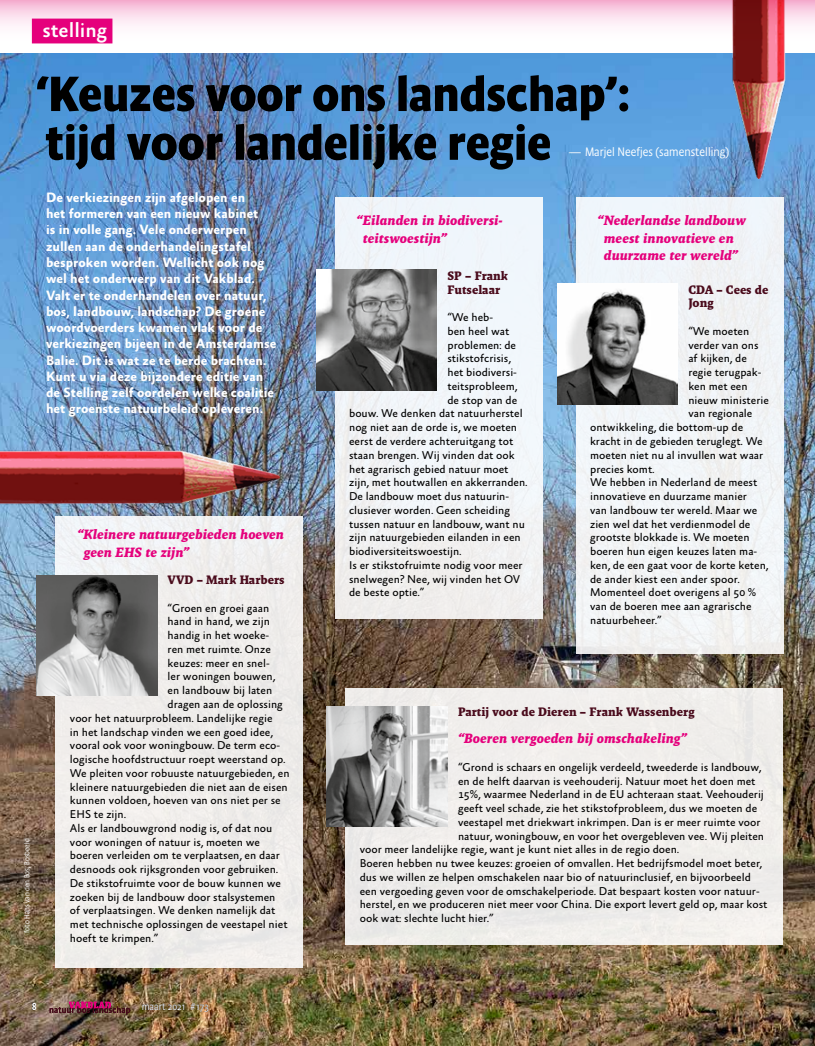
<style>
.page{position:relative;width:815px;height:1046px;background:#fff}
.page>*{position:absolute;margin:0;border:0;box-sizing:border-box;transform-origin:0 0}
.t1{font:700 50.25px/48.8px "Absara Sans Head";color:#000}
.t2{font:500 21px "Absara Sans";color:#fff}
.t3{font:700 13.75px/16.2px "Absara Sans";color:#fff}
.t4{font:italic 700 13.75px/17.5px "Malaga";color:#e5007c}
.t5{font:700 12.5px/13.8px "Malaga";color:#4a0b1c}
.t6{font:300 12.5px "Absara Sans TF Head";color:#fff}
.t7{font:11.5px "Absara Sans";color:#000}
.t8{font:300 10.38px "Absara Sans Head";color:#fff}
.t9{font:500 10.38px "Absara Sans TF Head";color:#fff}
.t10{font:300 7.5px "Absara Sans LF Head";color:#fff}
</style>
<div class="page">
<img style="left:0;top:53px;width:815px;height:992px">
<img style="left:691px;top:53px;width:124px;height:126px">
<img style="left:0;top:421px;width:280px;height:124px">
<div style="left:56px;top:516px;width:247px;height:451px;background:#f0edeb"></div>
<img style="left:37px;top:575px;width:120px;height:120px">
<svg style="left:0;top:0;width:815px;height:53px"></svg>
<div style="left:32px;top:19px;width:80px;height:24px;background:#e5007c"></div>
<div style="left:346px;top:688px;width:437px;height:256px;background:#f0eeeb"></div>
<img style="left:327px;top:706px;width:120px;height:120px">
<div style="left:335px;top:197px;width:207px;height:421px;background:linear-gradient(to right,#f0f1f2,#f1f6fa)"></div>
<img style="left:316px;top:269px;width:121px;height:121px">
<div style="left:576px;top:197px;width:207px;height:456px;background:#f1f4f6"></div>
<img style="left:557px;top:283px;width:121px;height:121px">
<svg style="left:50px;top:1001px;width:80px;height:13px"></svg>
<h2 class="t2" style="left:42px;top:19px;width:67px">stelling</h2>
<h1 class="t1" style="left:36px;top:69px;width:595px">‘Keuzes voor ons landschap’: tijd voor landelijke regie</h1>
<p class="t6" style="left:569px;top:144px;width:162px">— Marjel Neefjes (samenstelling)</p>
<p class="t3" style="left:46px;top:190px;width:232px">De verkiezingen zijn afgelopen en<br>het formeren van een nieuw kabinet<br>is in volle gang. Vele onderwerpen zullen aan de onderhandelingstafel besproken worden. Wellicht ook nog wel het onderwerp van dit Vakblad.<br>Valt er te onderhandelen over natuur, bos, landbouw, landschap? De groene woordvoerders kwamen vlak voor de verkiezingen bijeen in de Amsterdamse Balie. Dit is wat ze te berde brachten.<br>Kunt u via deze bijzondere editie van de Stelling zelf oordelen welke coalitie het groenste natuurbeleid opleveren.</p>
<p class="t10" style="left:22px;top:932px;width:96px;rotate:-90deg">foto Hans van den Bos, Bosbeeld</p>
<p class="t4" style="left:84px;top:525px;width:202px;text-indent:-6px">“Kleinere natuurgebieden hoeven geen EHS te zijn”</p>
<p class="t5" style="left:168px;top:573px;width:118px">VVD – Mark Harbers</p>
<p class="t7" style="left:168px;top:601px;width:103px">“Groen en groei gaan</p>
<p class="t7" style="left:168px;top:615px;width:104px">hand in hand, we zijn</p>
<p class="t7" style="left:168px;top:629px;width:103px">handig in het woeke-</p>
<p class="t7" style="left:168px;top:643px;width:105px">ren met ruimte. Onze</p>
<p class="t7" style="left:168px;top:656px;width:104px">keuzes: meer en snel-</p>
<p class="t7" style="left:168px;top:670px;width:109px">ler woningen bouwen,</p>
<p class="t7" style="left:168px;top:684px;width:106px">en landbouw bij laten</p>
<p class="t7" style="left:168px;top:698px;width:117px">dragen aan de oplossing</p>
<p class="t7" style="left:70px;top:711px;width:204px">voor het natuurprobleem. Landelijke regie</p>
<p class="t7" style="left:70px;top:725px;width:204px">in het landschap vinden we een goed idee,</p>
<p class="t7" style="left:70px;top:739px;width:212px">vooral ook voor woningbouw. De term eco-</p>
<p class="t7" style="left:70px;top:753px;width:217px">logische hoofdstructuur roept weerstand op.</p>
<p class="t7" style="left:70px;top:766px;width:221px">We pleiten voor robuuste natuurgebieden, en</p>
<p class="t7" style="left:70px;top:780px;width:219px">kleinere natuurgebieden die niet aan de eisen</p>
<p class="t7" style="left:70px;top:794px;width:212px">kunnen voldoen, hoeven van ons niet per se</p>
<p class="t7" style="left:70px;top:808px;width:58px">EHS te zijn.</p>
<p class="t7" style="left:70px;top:821px;width:204px">Als er landbouwgrond nodig is, of dat nou</p>
<p class="t7" style="left:70px;top:835px;width:192px">voor woningen of natuur is, moeten we</p>
<p class="t7" style="left:70px;top:849px;width:211px">boeren verleiden om te verplaatsen, en daar</p>
<p class="t7" style="left:70px;top:863px;width:210px">desnoods ook rijksgronden voor gebruiken.</p>
<p class="t7" style="left:70px;top:876px;width:213px">De stikstofruimte voor de bouw kunnen we</p>
<p class="t7" style="left:70px;top:890px;width:207px">zoeken bij de landbouw door stalsystemen</p>
<p class="t7" style="left:70px;top:904px;width:207px">of verplaatsingen. We denken namelijk dat</p>
<p class="t7" style="left:70px;top:918px;width:219px">met technische oplossingen de veestapel niet</p>
<p class="t7" style="left:70px;top:932px;width:90px">hoeft te krimpen.”</p>
<p class="t9" style="left:32px;top:999px;width:6px">8</p>
<p class="t8" style="left:142px;top:999px;width:69px">maart 2021 # 173</p>
<p class="t4" style="left:363px;top:211px;width:141px;text-indent:-6px">“Eilanden in biodiversi&shy;teitswoestijn”</p>
<p class="t5" style="left:447px;top:269px;width:62px">SP – Frank<br>Futselaar</p>
<p class="t7" style="left:447px;top:311px;width:47px">“We heb-</p>
<p class="t7" style="left:447px;top:325px;width:64px">ben heel wat</p>
<p class="t7" style="left:447px;top:339px;width:70px">problemen: de</p>
<p class="t7" style="left:447px;top:352px;width:65px">stikstofcrisis,</p>
<p class="t7" style="left:447px;top:366px;width:71px">het biodiversi-</p>
<p class="t7" style="left:447px;top:380px;width:71px">teitsprobleem,</p>
<p class="t7" style="left:447px;top:394px;width:71px">de stop van de</p>
<p class="t7" style="left:349px;top:407px;width:175px">bouw. We denken dat natuurherstel</p>
<p class="t7" style="left:349px;top:421px;width:170px">nog niet aan de orde is, we moeten</p>
<p class="t7" style="left:349px;top:435px;width:166px">eerst de verdere achteruitgang tot</p>
<p class="t7" style="left:349px;top:449px;width:167px">staan brengen. Wij vinden dat ook</p>
<p class="t7" style="left:349px;top:462px;width:161px">het agrarisch gebied natuur moet</p>
<p class="t7" style="left:349px;top:476px;width:180px">zijn, met houtwallen en akkerranden.</p>
<p class="t7" style="left:349px;top:490px;width:162px">De landbouw moet dus natuurin-</p>
<p class="t7" style="left:349px;top:504px;width:162px">clusiever worden. Geen scheiding</p>
<p class="t7" style="left:349px;top:517px;width:177px">tussen natuur en landbouw, want nu</p>
<p class="t7" style="left:349px;top:531px;width:173px">zijn natuurgebieden eilanden in een</p>
<p class="t7" style="left:349px;top:545px;width:114px">biodiversiteitswoestijn.</p>
<p class="t7" style="left:349px;top:559px;width:175px">Is er stikstofruimte nodig voor meer</p>
<p class="t7" style="left:349px;top:572px;width:173px">snelwegen? Nee, wij vinden het OV</p>
<p class="t7" style="left:349px;top:586px;width:77px">de beste optie.”</p>
<p class="t4" style="left:598px;top:211px;width:150px;text-align:center">“Nederlandse landbouw meest innovatieve en duurzame ter wereld”</p>
<p class="t5" style="left:688px;top:282px;width:82px">CDA – Cees de<br>Jong</p>
<p class="t7" style="left:688px;top:325px;width:62px">“We moeten</p>
<p class="t7" style="left:688px;top:339px;width:72px">verder van ons</p>
<p class="t7" style="left:688px;top:352px;width:60px">af kijken, de</p>
<p class="t7" style="left:688px;top:366px;width:75px">regie terugpak-</p>
<p class="t7" style="left:688px;top:380px;width:61px">ken met een</p>
<p class="t7" style="left:688px;top:394px;width:82px">nieuw ministerie</p>
<p class="t7" style="left:688px;top:407px;width:66px">van regionale</p>
<p class="t7" style="left:590px;top:421px;width:155px">ontwikkeling, die bottom-up de</p>
<p class="t7" style="left:590px;top:435px;width:174px">kracht in de gebieden teruglegt. We</p>
<p class="t7" style="left:590px;top:449px;width:175px">moeten niet nu al invullen wat waar</p>
<p class="t7" style="left:590px;top:462px;width:66px">precies komt.</p>
<p class="t7" style="left:590px;top:476px;width:169px">We hebben in Nederland de meest</p>
<p class="t7" style="left:590px;top:490px;width:158px">innovatieve en duurzame manier</p>
<p class="t7" style="left:590px;top:504px;width:169px">van landbouw ter wereld. Maar we</p>
<p class="t7" style="left:590px;top:517px;width:162px">zien wel dat het verdienmodel de</p>
<p class="t7" style="left:590px;top:531px;width:161px">grootste blokkade is. We moeten</p>
<p class="t7" style="left:590px;top:545px;width:169px">boeren hun eigen keuzes laten ma-</p>
<p class="t7" style="left:590px;top:559px;width:180px">ken, de een gaat voor de korte keten,</p>
<p class="t7" style="left:590px;top:572px;width:151px">de ander kiest een ander spoor.</p>
<p class="t7" style="left:590px;top:586px;width:168px">Momenteel doet overigens al 50 %</p>
<p class="t7" style="left:590px;top:600px;width:163px">van de boeren mee aan agrarische</p>
<p class="t7" style="left:590px;top:614px;width:73px">natuurbeheer.”</p>
<p class="t5" style="left:458px;top:704px;width:238px">Partij voor de Dieren – Frank Wassenberg</p>
<p class="t4" style="left:458px;top:729px;width:230px">“Boeren vergoeden bij omschakeling”</p>
<p class="t7" style="left:458px;top:761px;width:305px">“Grond is schaars en ongelijk verdeeld, tweederde is landbouw,</p>
<p class="t7" style="left:458px;top:774px;width:299px">en de helft daarvan is veehouderij. Natuur moet het doen met</p>
<p class="t7" style="left:458px;top:788px;width:307px">15%, waarmee Nederland in de EU achteraan staat. Veehouderij</p>
<p class="t7" style="left:458px;top:802px;width:301px">geeft veel schade, zie het stikstofprobleem, dus we moeten de</p>
<p class="t7" style="left:458px;top:816px;width:304px">veestapel met driekwart inkrimpen. Dan is er meer ruimte voor</p>
<p class="t7" style="left:458px;top:829px;width:308px">natuur, woningbouw, en voor het overgebleven vee. Wij pleiten</p>
<p class="t7" style="left:360px;top:843px;width:321px">voor meer landelijke regie, want je kunt niet alles in de regio doen.</p>
<p class="t7" style="left:360px;top:857px;width:404px">Boeren hebben nu twee keuzes: groeien of omvallen. Het bedrijfsmodel moet beter,</p>
<p class="t7" style="left:360px;top:871px;width:393px">dus we willen ze helpen omschakelen naar bio of natuurinclusief, en bijvoorbeeld</p>
<p class="t7" style="left:360px;top:884px;width:401px">een vergoeding geven voor de omschakelperiode. Dat bespaart kosten voor natuur-</p>
<p class="t7" style="left:360px;top:898px;width:409px">herstel, en we produceren niet meer voor China. Die export levert geld op, maar kost</p>
<p class="t7" style="left:360px;top:912px;width:135px">ook wat: slechte lucht hier.”</p>
</div>
